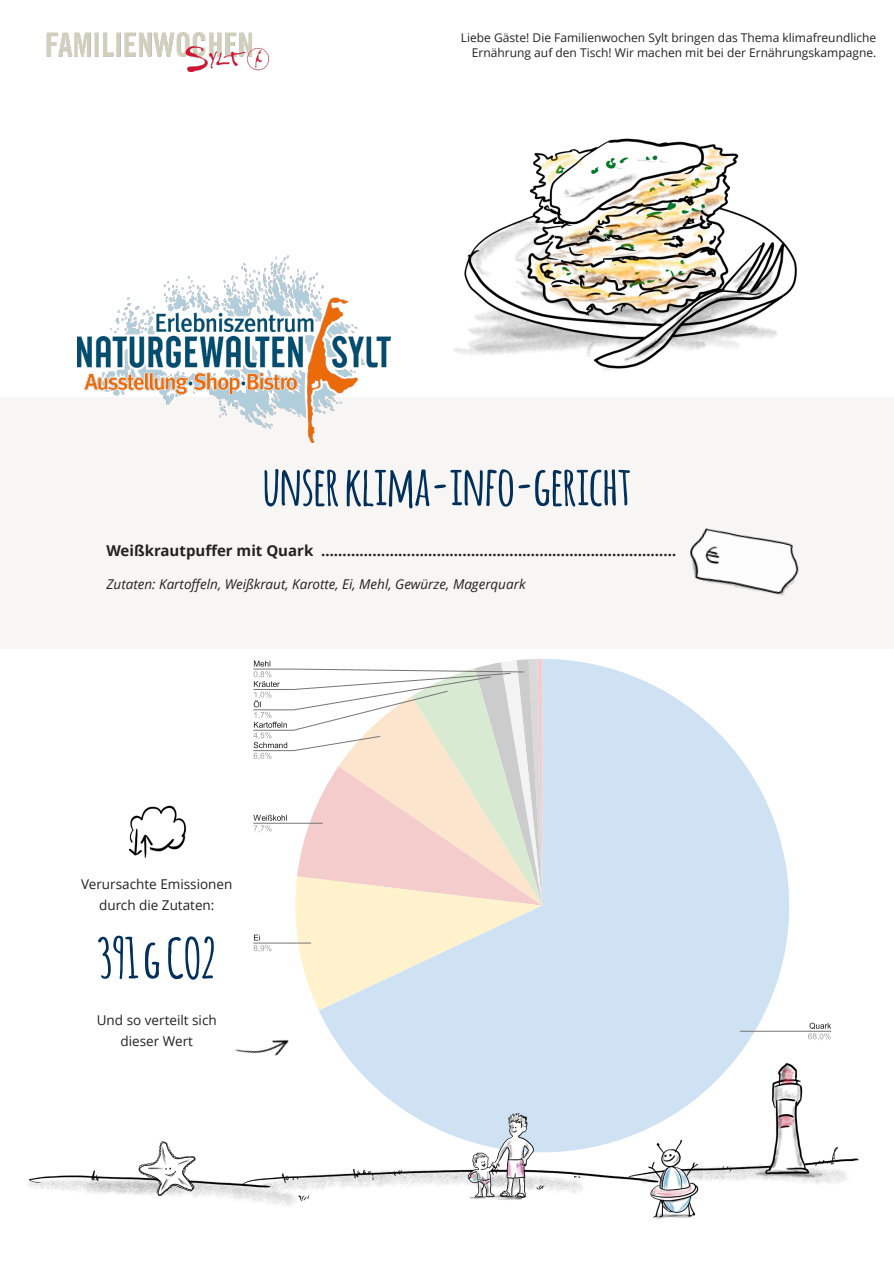
<style>
.page{position:relative;width:894px;height:1263px;background:#fff}
.page>*{position:absolute;margin:0;border:0;box-sizing:border-box;transform-origin:0 0}
.t1{font:700 54px "Amatic";color:#00305b}
.t2{font:700 15px "Open Sans";color:#222}
.t3{font:13.5px/21px "Open Sans";color:#222;text-align:center}
.t4{font:italic 13.5px "Open Sans";color:#222}
.t5{font:12px/15px "Open Sans";color:#222;text-align:right}
</style>
<div class="page">
<img style="left:28px;top:1170px;width:614px;height:36px">
<img style="left:642px;top:1177px;width:65px;height:42px">
<img style="left:133px;top:1141px;width:72px;height:65px">
<img style="left:453px;top:138px;width:344px;height:232px">
<div style="left:0;top:398px;width:893px;height:251px;background:#f8f6f4"></div>
<svg style="left:318px;top:659px;width:486px;height:518px;fill:#cfe2f3"></svg>
<svg style="left:253px;top:659px;width:289px;height:351px"></svg>
<svg style="left:807px;top:1023px;width:23px;height:17px"></svg>
<hr style="left:740px;top:1031px;width:90px;height:1px;background:#757575">
<img style="left:46px;top:32px;width:222px;height:40px">
<img style="left:128px;top:805px;width:58px;height:53px">
<img style="left:689px;top:528px;width:110px;height:68px">
<img style="left:707px;top:1046px;width:152px;height:138px">
<img style="left:457px;top:1109px;width:95px;height:95px">
<img style="left:235px;top:1039px;width:54px;height:17px">
<img style="left:77px;top:256px;width:313px;height:187px">
<p class="t5" style="left:460px;top:32px;width:417px">Liebe Gäste! Die Familienwochen Sylt bringen das Thema klimafreundliche<br>Ernährung auf den Tisch! Wir machen mit bei der Ernährungskampagne.</p>
<h1 class="t1" style="left:263px;top:455px;width:369px">UNSER KLIMA-INFO-GERICHT</h1>
<p class="t2" style="left:106px;top:545px;width:571px">Weißkrautpuffer mit Quark ………………………………………………………..………………</p>
<p class="t4" style="left:106px;top:579px;width:420px">Zutaten: Kartoffeln, Weißkraut, Karotte, Ei, Mehl, Gewürze, Magerquark</p>
<p class="t3" style="left:81px;top:874px;width:153px">Verursachte Emissionen durch die Zutaten:</p>
<h1 class="t1" style="left:98px;top:928px;width:118px">391 G CO2</h1>
<p class="t3" style="left:97px;top:1011px;width:121px">Und so verteilt sich dieser Wert</p>
</div>
